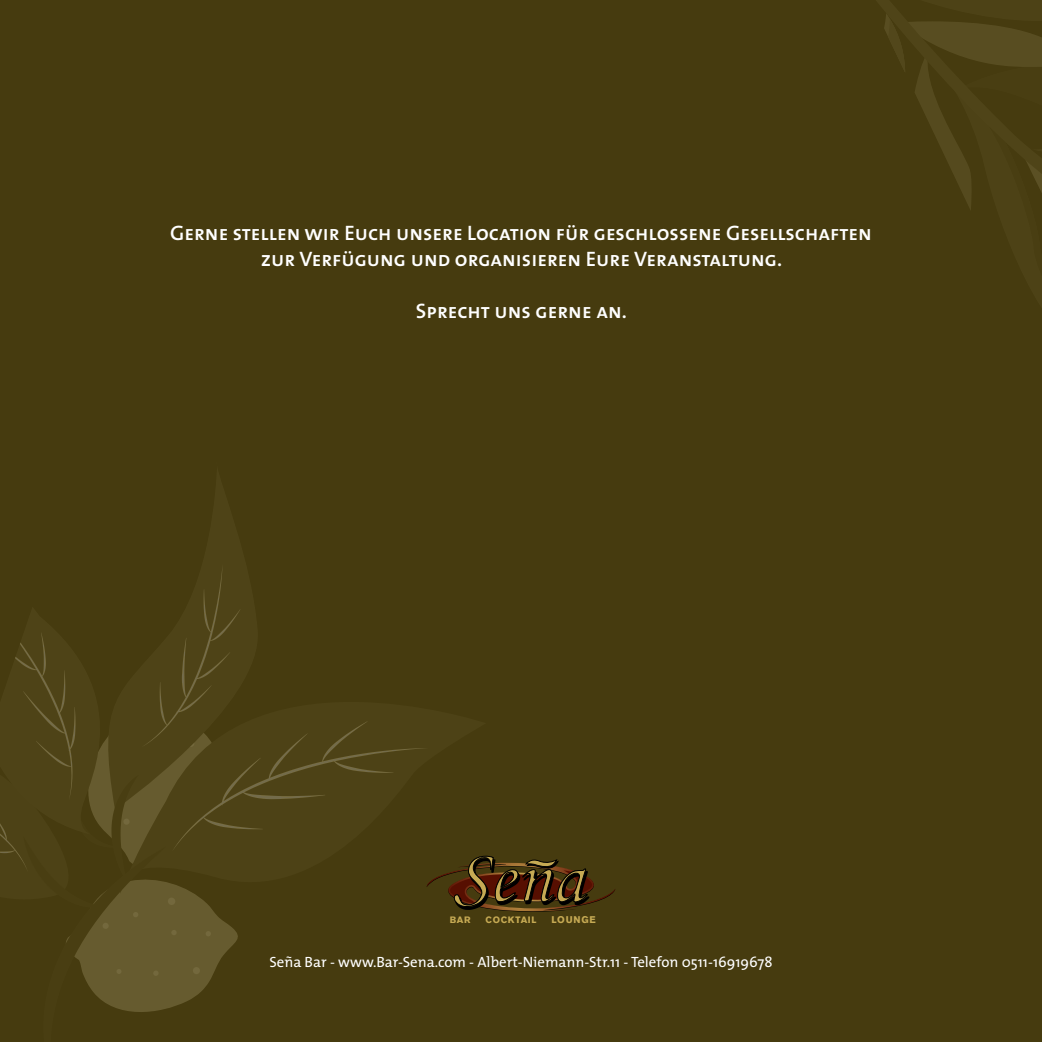
<style>
.page{position:relative;width:1042px;height:1042px;background:#463b0f}
.page>*{position:absolute;margin:0;border:0;box-sizing:border-box;transform-origin:0 0}
.t1{font:21px/25.9px "The Mix Semi Bold Caps";color:#fff;text-align:center}
.t2{font:14.88px "The Mix";color:#fff}
.t3{font:700 10.15px "Ancona";letter-spacing:.075em;color:#c6aa54}
.t4{font:700 9.62px "Ancona";letter-spacing:.07em;color:#c6aa54}
</style>
<div class="page">
<svg style="left:884px;top:14px;width:158px;height:196px"></svg>
<svg style="left:0;top:565px;width:615px;height:447px"></svg>
<p class="t1" style="left:170px;top:219px;width:703px">Gerne stellen wir Euch unsere Location für geschlossene Gesellschaften zur Verfügung und organisieren Eure Veranstaltung.</p>
<p class="t1" style="left:416px;top:297px;width:212px">Sprecht uns gerne an.</p>
<p class="t4" style="left:450px;top:914px;width:22px">BAR</p>
<p class="t4" style="left:486px;top:914px;width:52px">COCKTAIL</p>
<p class="t3" style="left:551px;top:913px;width:46px">LOUNGE</p>
<p class="t2" style="left:269px;top:949px;width:505px">Seña Bar - www.Bar-Sena.com - Albert-Niemann-Str.11 - Telefon 0511-16919678</p>
</div>
